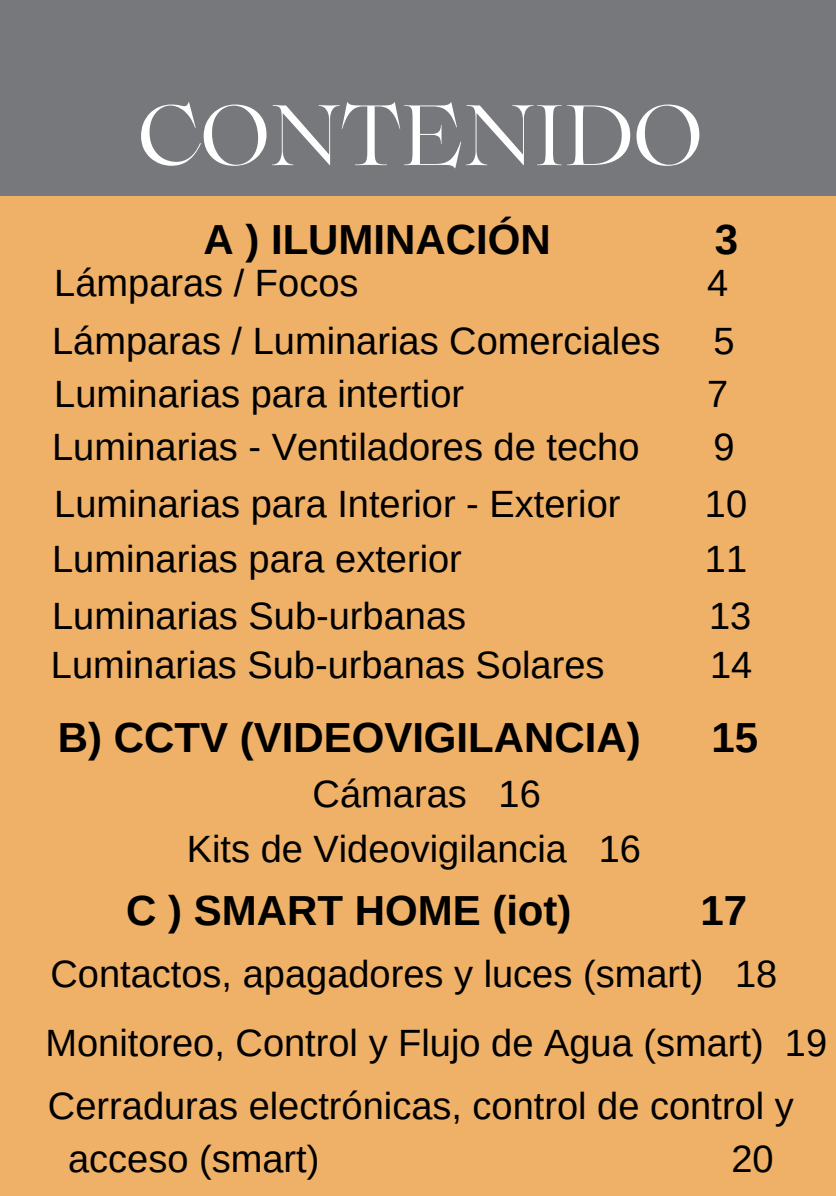
<style>
.page{position:relative;width:836px;height:1196px;background:#fff}
.page>*{position:absolute;margin:0;border:0;box-sizing:border-box;transform-origin:0 0}
.t1{font:84.8px "Lovelace";color:#fff}
.t2{font:700 42px "Arimo";color:#000}
.t3{font:38px/52.4px "Arimo";color:#000}
</style>
<div class="page">
<div style="left:0;top:0;width:836px;height:1195px;background:#efb067"></div>
<div style="left:0;top:0;width:835px;height:196px;background:#77787b"></div>
<p class="t1" style="left:138px;top:102px;width:566px">CONTENIDO</p>
<h1 class="t2" style="left:203px;top:215px;width:349px">A ) ILUMINACIÓN</h1>
<h1 class="t2" style="left:714px;top:215px;width:25px">3</h1>
<p class="t3" style="left:54px;top:256px;width:306px">Lámparas / Focos</p>
<p class="t3" style="left:707px;top:256px;width:23px">4</p>
<p class="t3" style="left:52px;top:315px;width:610px">Lámparas / Luminarias Comerciales</p>
<p class="t3" style="left:713px;top:315px;width:23px">5</p>
<p class="t3" style="left:54px;top:367px;width:411px">Luminarias para intertior</p>
<p class="t3" style="left:707px;top:367px;width:23px">7</p>
<p class="t3" style="left:52px;top:420px;width:589px">Luminarias - Ventiladores de techo</p>
<p class="t3" style="left:713px;top:420px;width:23px">9</p>
<p class="t3" style="left:54px;top:477px;width:567px">Luminarias para Interior - Exterior</p>
<p class="t3" style="left:705px;top:477px;width:44px">10</p>
<p class="t3" style="left:52px;top:532px;width:411px">Luminarias para exterior</p>
<p class="t3" style="left:704px;top:532px;width:44px">11</p>
<p class="t3" style="left:52px;top:589px;width:415px">Luminarias Sub-urbanas</p>
<p class="t3" style="left:709px;top:589px;width:44px">13</p>
<h2 class="t3" style="left:51px;top:639px;width:555px">Luminarias Sub-urbanas Solares</h2>
<h2 class="t3" style="left:710px;top:639px;width:44px">14</h2>
<h2 class="t2" style="left:58px;top:714px;width:584px">B) CCTV (VIDEOVIGILANCIA)</h2>
<h2 class="t2" style="left:711px;top:714px;width:48px">15</h2>
<p class="t3" style="left:312px;top:767px;width:230px">Cámaras 16</p>
<h3 class="t3" style="left:187px;top:823px;width:456px">Kits de Videovigilancia 16</h3>
<p class="t2" style="left:126px;top:886px;width:447px">C ) SMART HOME (iot)</p>
<p class="t2" style="left:700px;top:886px;width:48px">17</p>
<p class="t3" style="left:50px;top:948px;width:728px">Contactos, apagadores y luces (smart) 18</p>
<p class="t3" style="left:45px;top:1016px;width:783px">Monitoreo, Control y Flujo de Agua (smart) 19</p>
<p class="t3" style="left:68px;top:1079px;width:727px;text-indent:-20px">Cerraduras electrónicas, control de control y acceso (smart)</p>
<p class="t3" style="left:731px;top:1132px;width:44px">20</p>
</div>
